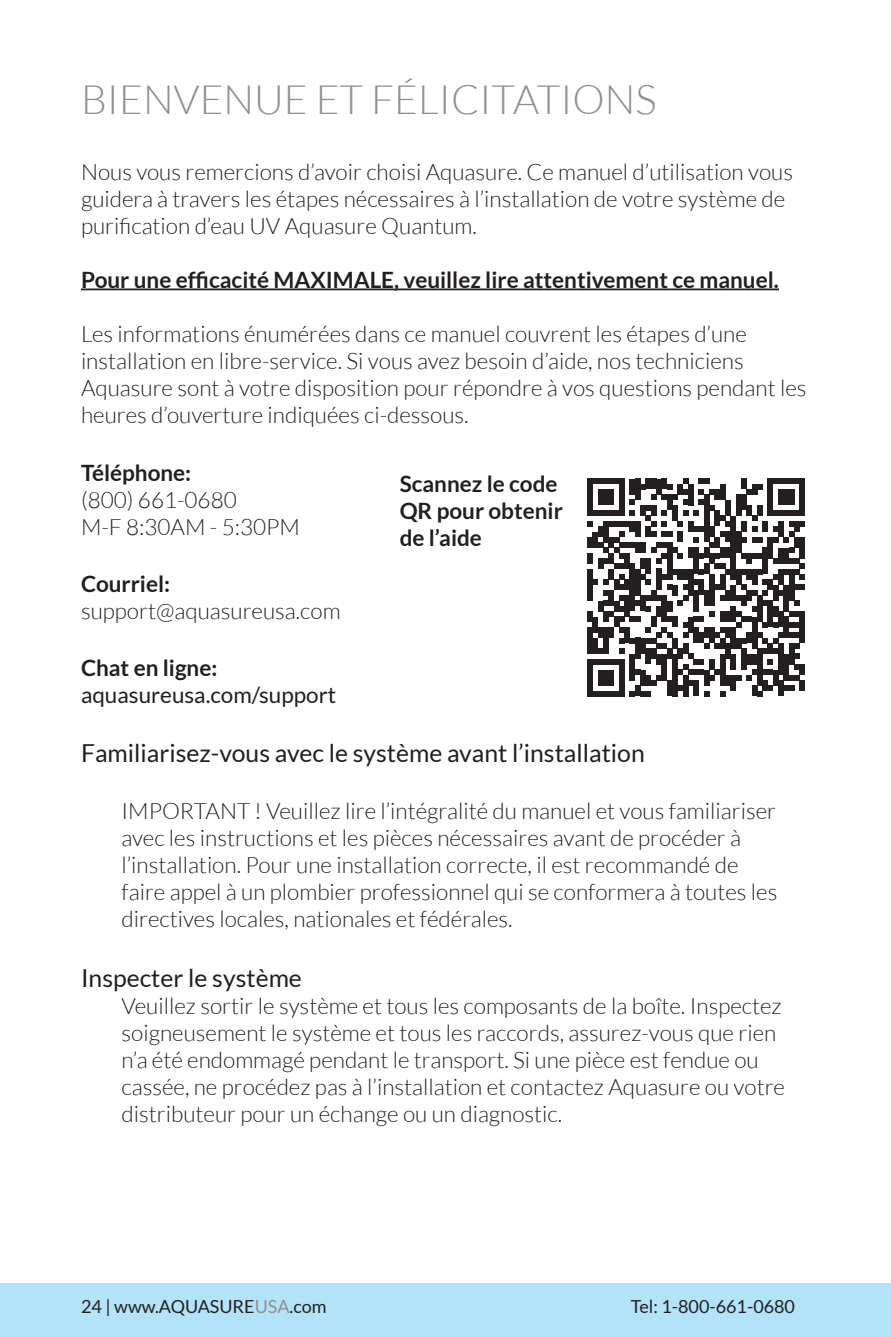
<style>
.page{position:relative;width:891px;height:1337px;background:#fff}
.page>*{position:absolute;margin:0;border:0;box-sizing:border-box;transform-origin:0 0}
.t1{font:300 40.5px "Lato";color:#90908f}
.t2{font:24.75px "Lato";color:#231f20}
.t3{font:300 22.5px/27px "Lato";color:#231f20}
.t4{font:700 22.5px/27px "Lato";color:#231f20}
.t5{font:22.5px/27px "Lato";color:#231f20}
.t6{font:18px "Lato";color:#231f20}
.s1{font-weight:700}
.s2{color:#90908f}
</style>
<div class="page">
<div style="left:0;top:1283px;width:891px;height:53px;background:#b3e3f9"></div>
<svg style="left:587px;top:478px;width:218px;height:218px"></svg>
<div style="left:800px;top:611px;width:5px;height:32px;background:#231f20"></div>
<div style="left:800px;top:664px;width:5px;height:11px;background:#231f20"></div>
<div style="left:800px;top:680px;width:5px;height:11px;background:#231f20"></div>
<hr style="left:81px;top:288px;width:698px;height:2px;background:#231f20">
<p class="t1" style="left:81px;top:77px;width:577px">BIENVENUE ET FÉLICITATIONS</p>
<p class="t3" style="left:81px;top:158px;width:714px">Nous vous remercions d’avoir choisi Aquasure. Ce manuel d’utilisation vous guidera à travers les étapes nécessaires à l’installation de votre système de purification d’eau UV Aquasure Quantum.</p>
<p class="t4" style="left:81px;top:266px;width:699px">Pour une efficacité MAXIMALE, veuillez lire attentivement ce manuel.</p>
<p class="t3" style="left:81px;top:320px;width:727px">Les informations énumérées dans ce manuel couvrent les étapes d’une installation en libre-service. Si vous avez besoin d’aide, nos techniciens Aquasure sont à votre disposition pour répondre à vos questions pendant les heures d’ouverture indiquées ci-dessous.</p>
<p class="t3" style="left:81px;top:459px;width:220px"><span class="s1">Téléphone:<br></span>(800) 661-0680<br>M-F 8:30AM - 5:30PM</p>
<p class="t4" style="left:400px;top:469px;width:165px">Scannez le code<br>QR pour obtenir de l’aide</p>
<p class="t3" style="left:81px;top:570px;width:261px"><span class="s1">Courriel: </span>support@aquasureusa.com</p>
<p class="t5" style="left:81px;top:654px;width:257px"><span class="s1">Chat en ligne: </span>aquasureusa.com/support</p>
<p class="t2" style="left:81px;top:739px;width:565px">Familiarisez-vous avec le système avant l’installation</p>
<p class="t3" style="left:122px;top:797px;width:657px">IMPORTANT ! Veuillez lire l’intégralité du manuel et vous familiariser avec les instructions et les pièces nécessaires avant de procéder à l’installation. Pour une installation correcte, il est recommandé de faire appel à un plombier professionnel qui se conformera à toutes les directives locales, nationales et fédérales.</p>
<p class="t2" style="left:81px;top:964px;width:222px">Inspecter le système</p>
<p class="t3" style="left:122px;top:992px;width:665px">Veuillez sortir le système et tous les composants de la boîte. Inspectez soigneusement le système et tous les raccords, assurez-vous que rien n’a été endommagé pendant le transport. Si une pièce est fendue ou cassée, ne procédez pas à l’installation et contactez Aquasure ou votre distributeur pour un échange ou un diagnostic.</p>
<p class="t6" style="left:81px;top:1296px;width:247px">24 | www.AQUASURE<span class="s2">USA</span>.com</p>
<p class="t6" style="left:631px;top:1296px;width:166px">Tel: 1-800-661-0680</p>
</div>
